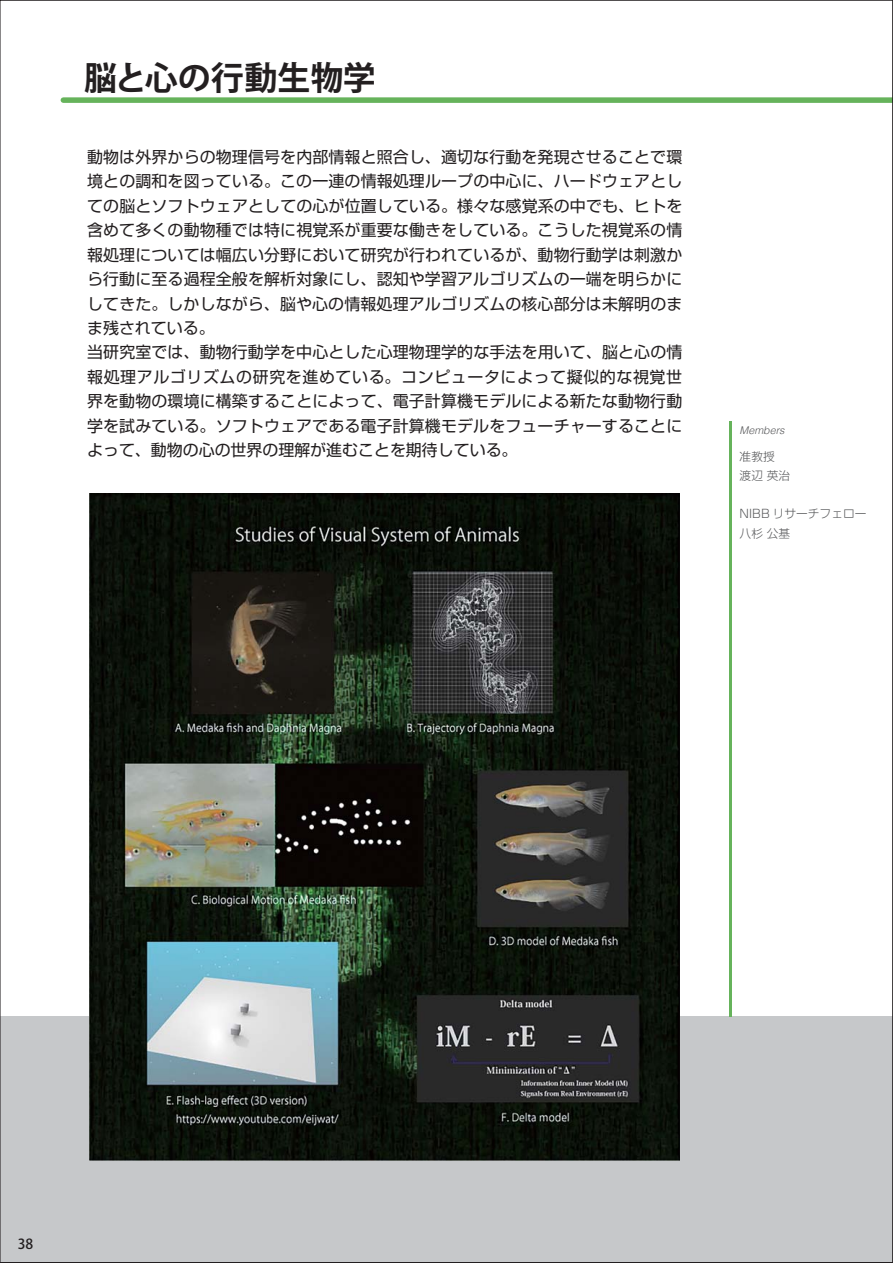
<style>
.page{position:relative;width:893px;height:1263px;background:#fff}
.page>*{position:absolute;margin:0;border:0;box-sizing:border-box;transform-origin:0 0}
.t1{font:33px "Koz Go Pro Bold 90 msp RKSJ H";color:#231f20}
.t2{font:15.9px/24.5px "Shin Go Pro Regular 90 msp RKSJ H";letter-spacing:.01em;color:#231f20}
.t3{font:13.8px "Koz Go Pro Medium 90 msp RKSJ H";color:#231f20}
.t4{font:11.7px/19px "Shin Go Pro Light 90 msp RKSJ H";color:#58595b}
.t5{font:italic 300 10.65px "Helvetica";color:#58595b}
</style>
<div class="page">
<div style="left:63px;top:97px;width:830px;height:6px;background:#66b35b"></div>
<div style="left:0;top:1016px;width:893px;height:247px;background:#c6c8ca"></div>
<hr style="left:729px;top:421px;width:2px;height:595px;background:#66b35b">
<img style="left:89px;top:493px;width:591px;height:668px">
<h1 class="t1" style="left:84px;top:65px;width:293px">脳と心の行動生物学</h1>
<p class="t2" style="left:87px;top:147px;width:597px">動物は外界からの物理信号を内部情報と照合し、適切な行動を発現させることで環境との調和を図っている。この一連の情報処理ループの中心に、ハードウェアとしての脳とソフトウェアとしての心が位置している。様々な感覚系の中でも、ヒトを含めて多くの動物種では特に視覚系が重要な働きをしている。こうした視覚系の情報処理については幅広い分野において研究が行われているが、動物行動学は刺激から行動に至る過程全般を解析対象にし、認知や学習アルゴリズムの一端を明らかにしてきた。しかしながら、脳や心の情報処理アルゴリズムの核心部分は未解明のまま残されている。<br>当研究室では、動物行動学を中心とした心理物理学的な手法を用いて、脳と心の情報処理アルゴリズムの研究を進めている。コンピュータによって擬似的な視覚世界を動物の環境に構築することによって、電子計算機モデルによる新たな動物行動学を試みている。ソフトウェアである電子計算機モデルをフューチャーすることによって、動物の心の世界の理解が進むことを期待している。</p>
<p class="t5" style="left:740px;top:426px;width:46px">Members</p>
<p class="t4" style="left:740px;top:449px;width:52px">准教授<br>渡辺 英治</p>
<p class="t4" style="left:740px;top:506px;width:128px">NIBB リサーチフェロー八杉 公基</p>
<p class="t3" style="left:18px;top:1238px;width:17px">38</p>
</div>
